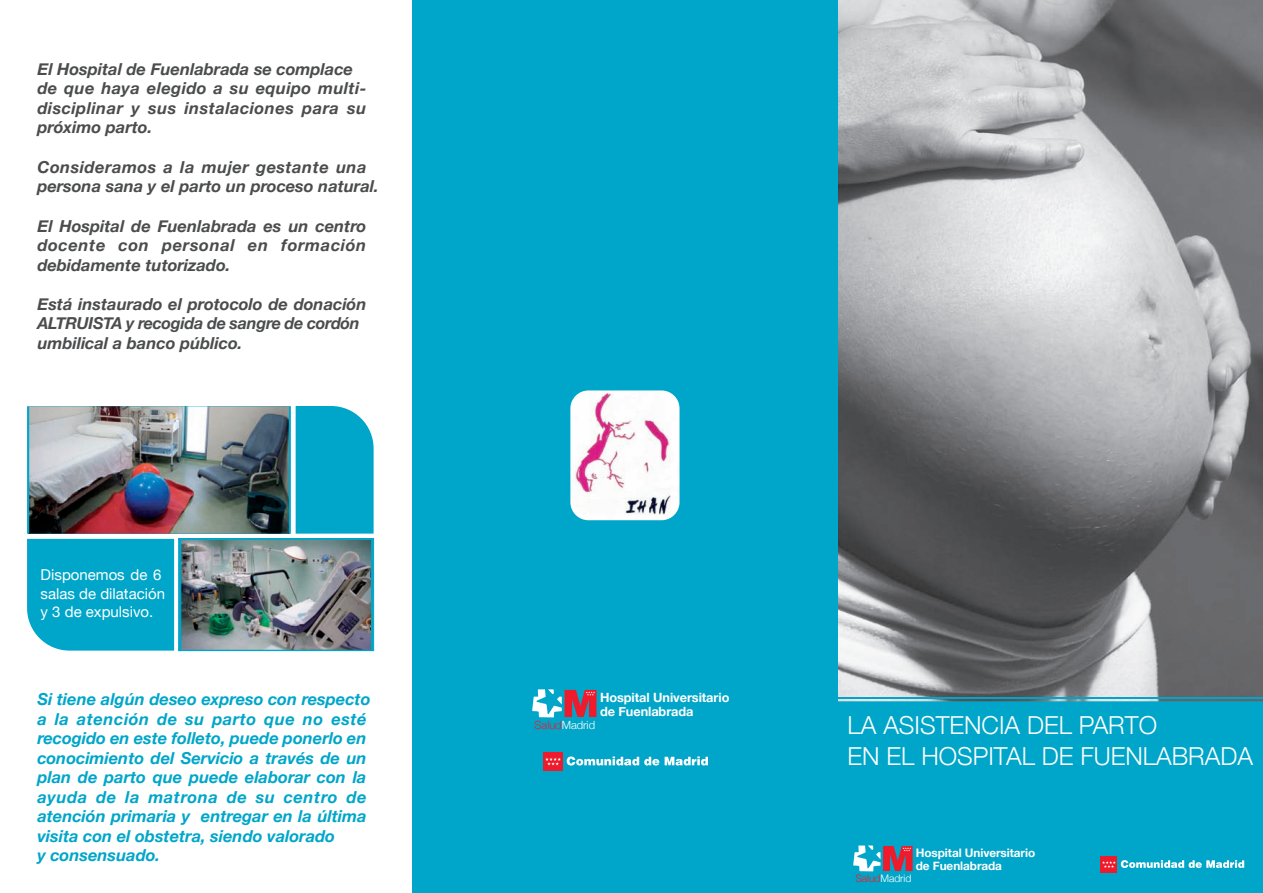
<style>
.page{position:relative;width:1263px;height:893px;background:#fff}
.page>*{position:absolute;margin:0;border:0;box-sizing:border-box;transform-origin:0 0}
.t1{font:300 24.75px/30.9px "Helvetica Neue";color:#fff}
.t2{font:italic 700 16.5px/19.5px "Helvetica Neue";color:#00a6c9}
.t3{font:italic 700 16.5px/19.5px "Helvetica Neue";color:#4b4c4d}
.t4{font:italic 700 16.5px/19.5px "Helvetica Neue";letter-spacing:.02em;color:#4b4c4d}
.t5{font:15px/18.1px "Helvetica Neue";color:#fff}
.t6{font:700 12.75px/14.2px "Helvetica Neue";letter-spacing:-.005em;color:#fff}
.t7{font:700 11.7px/13.2px "Helvetica Neue";letter-spacing:-.005em;color:#fff}
.t8{font:300 11.25px "Helvetica Neue";letter-spacing:-.005em;color:#fff}
.t9{font:300 10.35px "Helvetica Neue";letter-spacing:-.005em;color:#fff}
.s1{color:#ee1b2c}
</style>
<div class="page">
<img style="left:27px;top:406px;width:347px;height:245px">
<img style="left:838px;top:0;width:425px;height:701px">
<div style="left:816px;top:701px;width:447px;height:192px;background:#00a6c9"></div>
<div style="left:1100px;top:856px;width:17px;height:17px;background:#ee1b2c"></div>
<svg style="left:1102px;top:860px;width:142px;height:8px"></svg>
<hr style="left:838px;top:697px;width:425px;height:2px;background:#00a6c9">
<div style="left:412px;top:0;width:426px;height:893px;background:#00a6c9"></div>
<div style="left:543px;top:752px;width:19px;height:19px;background:#ee1b2c"></div>
<svg style="left:545px;top:757px;width:16px;height:8px"></svg>
<svg style="left:567px;top:756px;width:92px;height:9px"></svg>
<svg style="left:665px;top:756px;width:43px;height:9px"></svg>
<svg style="left:532px;top:689px;width:64px;height:28px"></svg>
<svg style="left:853px;top:845px;width:59px;height:26px"></svg>
<img style="left:570px;top:390px;width:109px;height:130px">
<p class="t4" style="left:37px;top:59px;width:331px">El Hospital de Fuenlabrada se complace de que haya elegido a su equipo multi&shy;disciplinar y sus instalaciones para su próximo parto.</p>
<p class="t3" style="left:37px;top:157px;width:343px">Consideramos a la mujer gestante una persona sana y el parto un proceso natural.</p>
<p class="t3" style="left:37px;top:216px;width:330px;text-align:justify">El Hospital de Fuenlabrada es un centro docente con personal en formación debidamente tutorizado.</p>
<p class="t3" style="left:37px;top:294px;width:331px">Está instaurado el protocolo de donación<br>ALTRUISTA y recogida de sangre de cordón umbilical a banco público.</p>
<p class="t5" style="left:41px;top:566px;width:126px">Disponemos de 6 salas de dilatación y 3 de expulsivo.</p>
<p class="t2" style="left:37px;top:689px;width:335px">Si tiene algún deseo expreso con respecto a la atención de su parto que no esté recogido en este folleto, puede ponerlo en conocimiento del Servicio a través de un plan de parto que puede elaborar con la ayuda de la matrona de su centro de atención primaria y entregar en la última visita con el obstetra, siendo valorado<br>y consensuado.</p>
<p class="t6" style="left:600px;top:690px;width:131px">Hospital Universitario de Fuenlabrada</p>
<p class="t8" style="left:534px;top:718px;width:62px"><span class="s1">Salud</span>Madrid</p>
<h1 class="t1" style="left:847px;top:709px;width:407px">LA ASISTENCIA DEL PARTO<br>EN EL HOSPITAL DE FUENLABRADA</h1>
<p class="t7" style="left:916px;top:846px;width:121px">Hospital Universitario de Fuenlabrada</p>
<p class="t9" style="left:855px;top:872px;width:57px"><span class="s1">Salud</span>Madrid</p>
</div>
